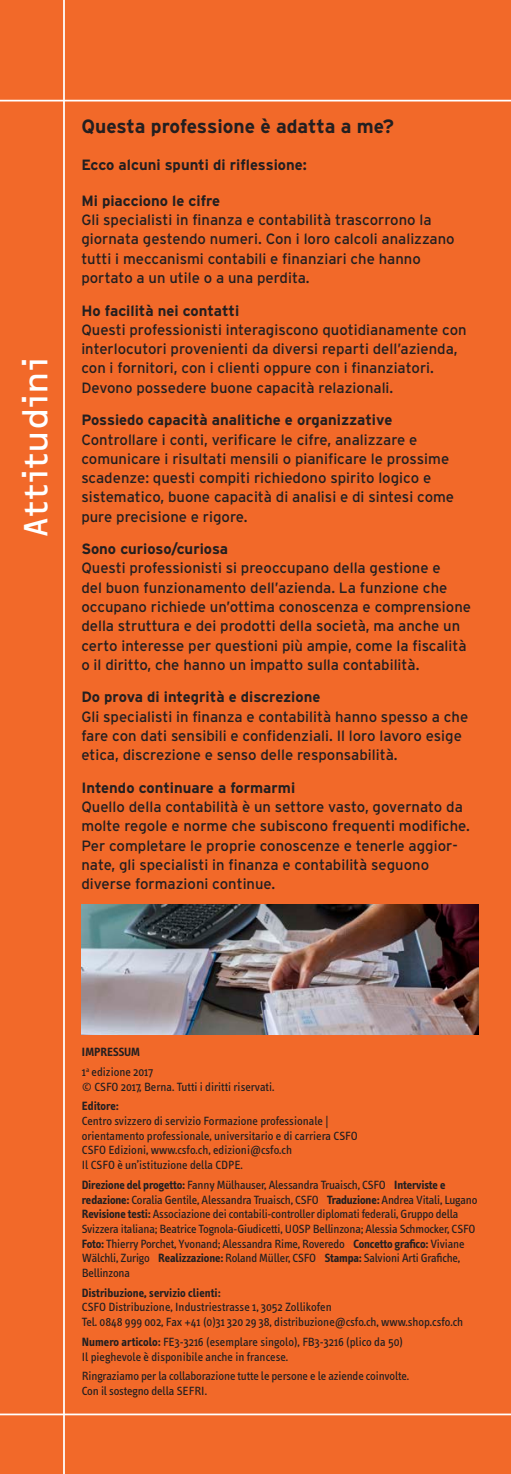
<style>
.page{position:relative;width:511px;height:1474px;background:#fff}
.page>*{position:absolute;margin:0;border:0;box-sizing:border-box;transform-origin:0 0}
.t1{font:35px "OCRF";color:#fff}
.t2{font:700 19.25px "Interstate";color:#231f20}
.t3{font:14.88px/19.2px "Interstate";color:#231f20}
.t4{font:700 14.88px "Interstate";color:#231f20}
.t5{font:12.25px/14.7px "Info Text";letter-spacing:-.01em;color:#231f20}
.t6{font:700 12.25px "Info Text";color:#231f20}
.s1{font-weight:700}
</style>
<div class="page">
<div style="left:0;top:0;width:511px;height:1473px;background:#f26929"></div>
<hr style="left:0;top:100px;width:511px;height:1px;background:#fff">
<hr style="left:63px;top:0;width:2px;height:1473px;background:#fff">
<hr style="left:0;top:1413px;width:511px;height:2px;background:#fff">
<img style="left:81px;top:904px;width:397px;height:130px">
<h1 class="t1" style="left:14px;top:536px;width:181px;rotate:-90deg">Attitudini</h1>
<p class="t2" style="left:81px;top:116px;width:314px">Questa professione è adatta a me?</p>
<p class="t4" style="left:81px;top:156px;width:227px">Ecco alcuni spunti di riflessione:</p>
<p class="t4" style="left:81px;top:192px;width:140px">Mi piacciono le cifre</p>
<p class="t3" style="left:81px;top:210px;width:375px">Gli specialisti in finanza e contabilità trascorrono la giornata gestendo numeri. Con i loro calcoli analizzano tutti i meccanismi contabili e finanziari che hanno portato a un utile o a una perdita.</p>
<p class="t4" style="left:81px;top:302px;width:159px">Ho facilità nei contatti</p>
<p class="t3" style="left:81px;top:320px;width:387px">Questi professionisti interagiscono quotidianamente con interlocutori provenienti da diversi reparti dell’azienda, con i fornitori, con i clienti oppure con i finanziatori.<br>Devono possedere buone capacità relazionali.</p>
<p class="t4" style="left:81px;top:412px;width:313px">Possiedo capacità analitiche e organizzative</p>
<p class="t3" style="left:81px;top:429px;width:374px">Controllare i conti, verificare le cifre, analizzare e comunicare i risultati mensili o pianificare le prossime scadenze: questi compiti richiedono spirito logico e sistematico, buone capacità di analisi e di sintesi come pure precisione e rigore.</p>
<p class="t4" style="left:81px;top:540px;width:148px">Sono curioso/curiosa</p>
<p class="t3" style="left:81px;top:558px;width:391px">Questi professionisti si preoccupano della gestione e<br>del buon funzionamento dell’azienda. La funzione che occupano richiede un’ottima conoscenza e comprensione della struttura e dei prodotti della società, ma anche un certo interesse per questioni più ampie, come la fiscalità o il diritto, che hanno un impatto sulla contabilità.</p>
<p class="t4" style="left:81px;top:689px;width:241px">Do prova di integrità e discrezione</p>
<p class="t3" style="left:81px;top:706px;width:388px">Gli specialisti in finanza e contabilità hanno spesso a che fare con dati sensibili e confidenziali. Il loro lavoro esige etica, discrezione e senso delle responsabilità.</p>
<p class="t4" style="left:81px;top:779px;width:215px">Intendo continuare a formarmi</p>
<p class="t3" style="left:81px;top:797px;width:390px">Quello della contabilità è un settore vasto, governato da molte regole e norme che subiscono frequenti modifiche.<br>Per completare le proprie conoscenze e tenerle aggior&shy;nate, gli specialisti in finanza e contabilità seguono diverse formazioni continue.</p>
<p class="t5" style="left:82px;top:1042px;width:73px;line-height:19.6px"><span class="s1">IMPRESSUM<br></span>1<sup>a</sup> edizione 2017</p>
<p class="t5" style="left:82px;top:1079px;width:194px">© CSFO 2017, Berna. Tutti i diritti riservati.</p>
<p class="t6" style="left:82px;top:1099px;width:38px">Editore:</p>
<p class="t5" style="left:82px;top:1113px;width:277px">Centro svizzero di servizio Formazione professionale | orientamento professionale, universitario e di carriera CSFO CSFO Edizioni, www.csfo.ch, edizioni@csfo.ch<br>Il CSFO è un’istituzione della CDPE.</p>
<p class="t5" style="left:82px;top:1177px;width:397px"><span class="s1">Direzione del progetto:</span> Fanny Mülhauser, Alessandra Truaisch, CSFO <span class="s1">Interviste e redazione:</span> Coralia Gentile, Alessandra Truaisch, CSFO <span class="s1">Traduzione:</span> Andrea Vitali, Lugano <span class="s1">Revisione testi:</span> Associazione dei contabili-controller diplomati federali, Gruppo della Svizzera italiana; Beatrice Tognola-Giudicetti, UOSP Bellinzona; Alessia Schmocker, CSFO <span class="s1">Foto:</span> Thierry Porchet, Yvonand; Alessandra Rime, Roveredo <span class="s1">Concetto grafico:</span> Viviane Wälchli, Zurigo <span class="s1">Realizzazione:</span> Roland Müller, CSFO <span class="s1">Stampa:</span> Salvioni Arti Grafiche, Bellinzona</p>
<p class="t6" style="left:82px;top:1285px;width:140px">Distribuzione, servizio clienti:</p>
<p class="t5" style="left:82px;top:1300px;width:383px">CSFO Distribuzione, Industriestrasse 1, 3052 Zollikofen<br>Tel. 0848 999 002, Fax +41 (0)31 320 29 38, distribuzione@csfo.ch, www.shop.csfo.ch</p>
<p class="t5" style="left:82px;top:1334px;width:323px"><span class="s1">Numero articolo:</span> FE3-3216 (esemplare singolo), FB3-3216 (plico da 50)<br>Il pieghevole è disponibile anche in francese.</p>
<p class="t5" style="left:82px;top:1368px;width:329px">Ringraziamo per la collaborazione tutte le persone e le aziende coinvolte.<br>Con il sostegno della SEFRI.</p>
</div>
